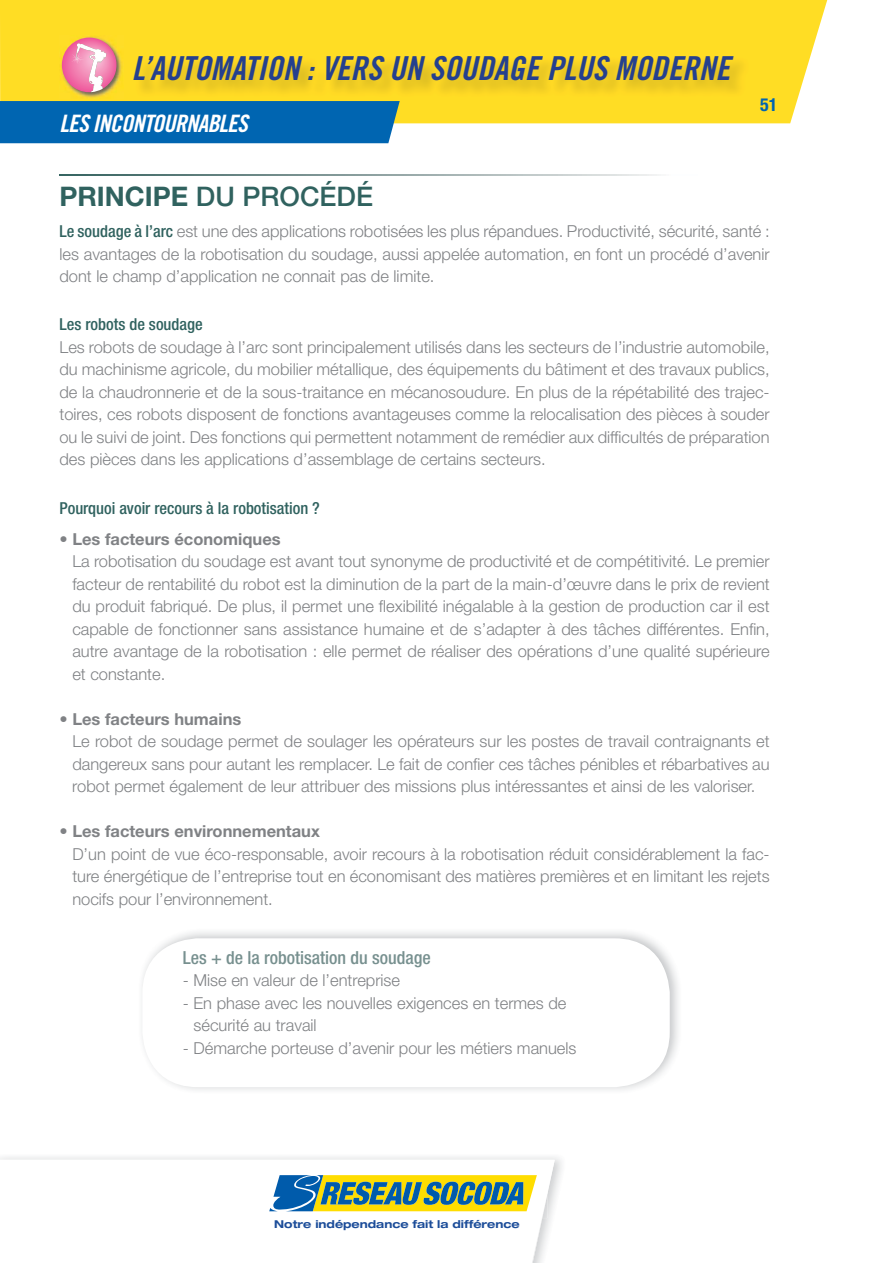
<style>
.page{position:relative;width:893px;height:1263px;background:#fff}
.page>*{position:absolute;margin:0;border:0;box-sizing:border-box;transform-origin:0 0}
.t1{font:33px "Trade Gothic Bold Cond Twenty Obl";color:#25408e}
.t2{font:500 27px "Helvetica Neue LT Std";color:#30625f}
.t3{font:24px "Trade Gothic Bold Cond Twenty Obl";letter-spacing:-.03em;color:#fff}
.t4{font:500 condensed 18px "Helvetica Neue LT Std";color:#77908f}
.t5{font:300 16.5px/22.5px "Helvetica Neue LT Std";color:#808285;text-align:justify}
.t6{font:700 16.5px "Helvetica Neue LT Std";color:#808285}
.t7{font:500 condensed 16.5px "Helvetica Neue LT Std";color:#30625f}
.t8{font:700 expanded 10.8px "Helvetica Neue LT Std";color:#1c4d99}
.s1{font-weight:700}
.s2{font-weight:500;font-stretch:condensed;color:#30625f}
</style>
<div class="page">
<div style="left:0;top:0;width:828px;height:123px;background:#ffdd24"></div>
<div style="left:0;top:101px;width:400px;height:42px;background:#0065b1"></div>
<svg style="left:532px;top:1160px;width:23px;height:103px"></svg>
<svg style="left:269px;top:1169px;width:278px;height:49px"></svg>
<svg style="left:59px;top:174px;width:600px;height:2px"></svg>
<img style="left:142px;top:932px;width:536px;height:158px">
<div style="left:142px;top:938px;width:528px;height:149px;background:#fff;border-radius:55px"></div>
<img style="left:135px;top:57px;width:615px;height:40px">
<img style="left:59px;top:35px;width:64px;height:64px">
<svg style="left:62px;top:43px;width:44px;height:49px"></svg>
<svg style="left:760px;top:98px;width:15px;height:13px"></svg>
<h1 class="t1" style="left:132px;top:56px;width:600px">L’AUTOMATION : VERS UN SOUDAGE PLUS MODERNE</h1>
<h3 class="t3" style="left:59px;top:115px;width:190px">LES INCONTOURNABLES</h3>
<h2 class="t2" style="left:59px;top:187px;width:315px"><span class="s1">PRINCIPE</span> DU PROCÉDÉ</h2>
<p class="t5" style="left:59px;top:222px;width:712px"><span class="s2">Le soudage à l’arc</span> est une des applications robotisées les plus répandues. Productivité, sécurité, santé : les avantages de la robotisation du soudage, aussi appelée automation, en font un procédé d’avenir dont le champ d’application ne connait pas de limite.</p>
<p class="t7" style="left:59px;top:319px;width:145px">Les robots de soudage</p>
<p class="t5" style="left:59px;top:337px;width:712px">Les robots de soudage à l’arc sont principalement utilisés dans les secteurs de l’industrie automobile, du machinisme agricole, du mobilier métallique, des équipements du bâtiment et des travaux publics, de la chaudronnerie et de la sous-traitance en mécanosoudure. En plus de la répétabilité des trajec&shy;toires, ces robots disposent de fonctions avantageuses comme la relocalisation des pièces à souder ou le suivi de joint. Des fonctions qui permettent notamment de remédier aux difficultés de préparation des pièces dans les applications d’assemblage de certains secteurs.</p>
<p class="t7" style="left:59px;top:502px;width:262px">Pourquoi avoir recours à la robotisation ?</p>
<p class="t6" style="left:59px;top:533px;width:223px">• Les facteurs économiques</p>
<p class="t5" style="left:72px;top:551px;width:699px">La robotisation du soudage est avant tout synonyme de productivité et de compétitivité. Le premier facteur de rentabilité du robot est la diminution de la part de la main-d’œuvre dans le prix de revient du produit fabriqué. De plus, il permet une flexibilité inégalable à la gestion de production car il est capable de fonctionner sans assistance humaine et de s’adapter à des tâches différentes. Enfin, autre avantage de la robotisation : elle permet de réaliser des opérations d’une qualité supérieure et constante.</p>
<p class="t6" style="left:59px;top:713px;width:183px">• Les facteurs humains</p>
<p class="t5" style="left:72px;top:731px;width:699px">Le robot de soudage permet de soulager les opérateurs sur les postes de travail contraignants et dangereux sans pour autant les remplacer. Le fait de confier ces tâches pénibles et rébarbatives au robot permet également de leur attribuer des missions plus intéressantes et ainsi de les valoriser.</p>
<p class="t6" style="left:59px;top:825px;width:262px">• Les facteurs environnementaux</p>
<p class="t5" style="left:72px;top:844px;width:699px">D’un point de vue éco-responsable, avoir recours à la robotisation réduit considérablement la fac&shy;ture énergétique de l’entreprise tout en économisant des matières premières et en limitant les rejets nocifs pour l’environnement.</p>
<p class="t4" style="left:183px;top:951px;width:249px">Les + de la robotisation du soudage</p>
<p class="t5" style="left:183px;top:971px;width:219px">- Mise en valeur de l’entreprise</p>
<p class="t5" style="left:193px;top:993px;width:374px;text-indent:-11px">- En phase avec les nouvelles exigences en termes de sécurité au travail</p>
<p class="t5" style="left:183px;top:1038px;width:395px">- Démarche porteuse d’avenir pour les métiers manuels</p>
<p class="t8" style="left:274px;top:1218px;width:247px">Notre indépendance fait la différence</p>
</div>
